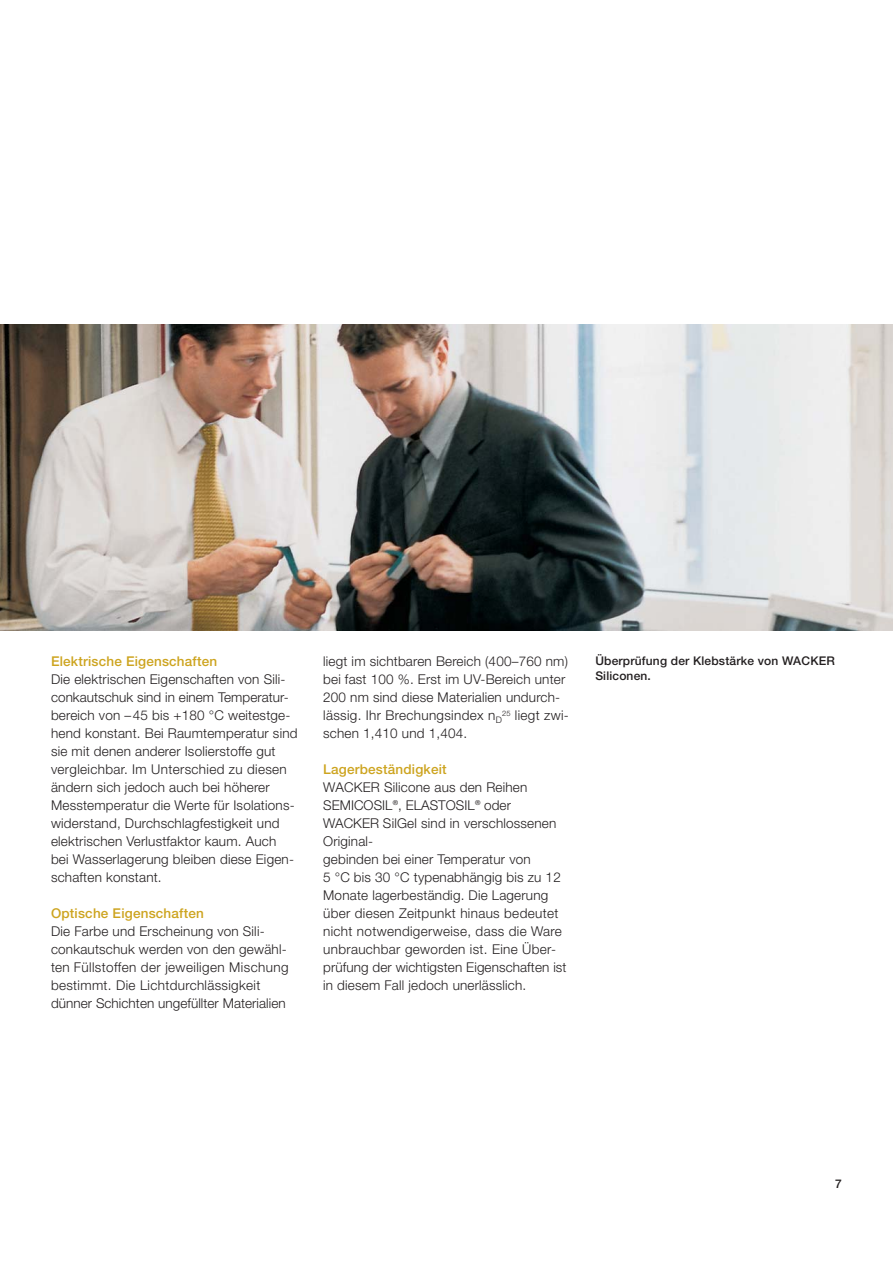
<style>
.page{position:relative;width:893px;height:1263px;background:#fff}
.page>*{position:absolute;margin:0;border:0;box-sizing:border-box;transform-origin:0 0}
.t1{font:300 13.5px/18px "Helvetica Neue";letter-spacing:.015em;color:#231f20}
.t2{font:500 13.5px "Helvetica Neue";letter-spacing:.015em;color:#cda41f}
.t3{font:500 12px/15px "Helvetica Neue";letter-spacing:.015em;color:#231f20}
</style>
<div class="page">
<img style="left:0;top:324px;width:892px;height:306px">
<p class="t2" style="left:51px;top:656px;width:168px">Elektrische Eigenschaften</p>
<p class="t1" style="left:51px;top:672px;width:248px">Die elektrischen Eigenschaften von Sili&shy;conkautschuk sind in einem Temperatur&shy;bereich von –45 bis +180 °C weitestge&shy;hend konstant. Bei Raumtemperatur sind sie mit denen anderer Isolierstoffe gut vergleichbar. Im Unterschied zu diesen ändern sich jedoch auch bei höherer Messtemperatur die Werte für Isolations&shy;widerstand, Durchschlagfestigkeit und elektrischen Verlustfaktor kaum. Auch<br>bei Wasserlagerung bleiben diese Eigen&shy;schaften konstant.</p>
<p class="t2" style="left:51px;top:908px;width:154px">Optische Eigenschaften</p>
<p class="t1" style="left:51px;top:923px;width:239px">Die Farbe und Erscheinung von Sili&shy;conkautschuk werden von den gewähl&shy;ten Füllstoffen der jeweiligen Mischung bestimmt. Die Lichtdurchlässigkeit dünner Schichten ungefüllter Materialien</p>
<p class="t1" style="left:323px;top:654px;width:247px">liegt im sichtbaren Bereich (400–760 nm) bei fast 100 %. Erst im UV-Bereich unter 200 nm sind diese Materialien undurch&shy;lässig. Ihr Brechungsindex n<sub>D</sub><sup>25</sup> liegt zwi&shy;schen 1,410 und 1,404.</p>
<p class="t2" style="left:323px;top:764px;width:125px">Lagerbeständigkeit</p>
<p class="t1" style="left:323px;top:779px;width:245px">WACKER Silicone aus den Reihen SEMICOSIL<sup>®</sup>, ELASTOSIL<sup>®</sup> oder WACKER SilGel sind in verschlossenen Original-<br>gebinden bei einer Temperatur von<br>5 °C bis 30 °C typenabhängig bis zu 12<br>Monate lagerbeständig. Die Lagerung über diesen Zeitpunkt hinaus bedeutet nicht notwendigerweise, dass die Ware unbrauchbar geworden ist. Eine Über&shy;prüfung der wichtigsten Eigenschaften ist in diesem Fall jedoch unerlässlich.</p>
<p class="t3" style="left:595px;top:655px;width:241px">Überprüfung der Klebstärke von WACKER<br>Siliconen.</p>
<p class="t3" style="left:835px;top:1177px;width:8px">7</p>
</div>
